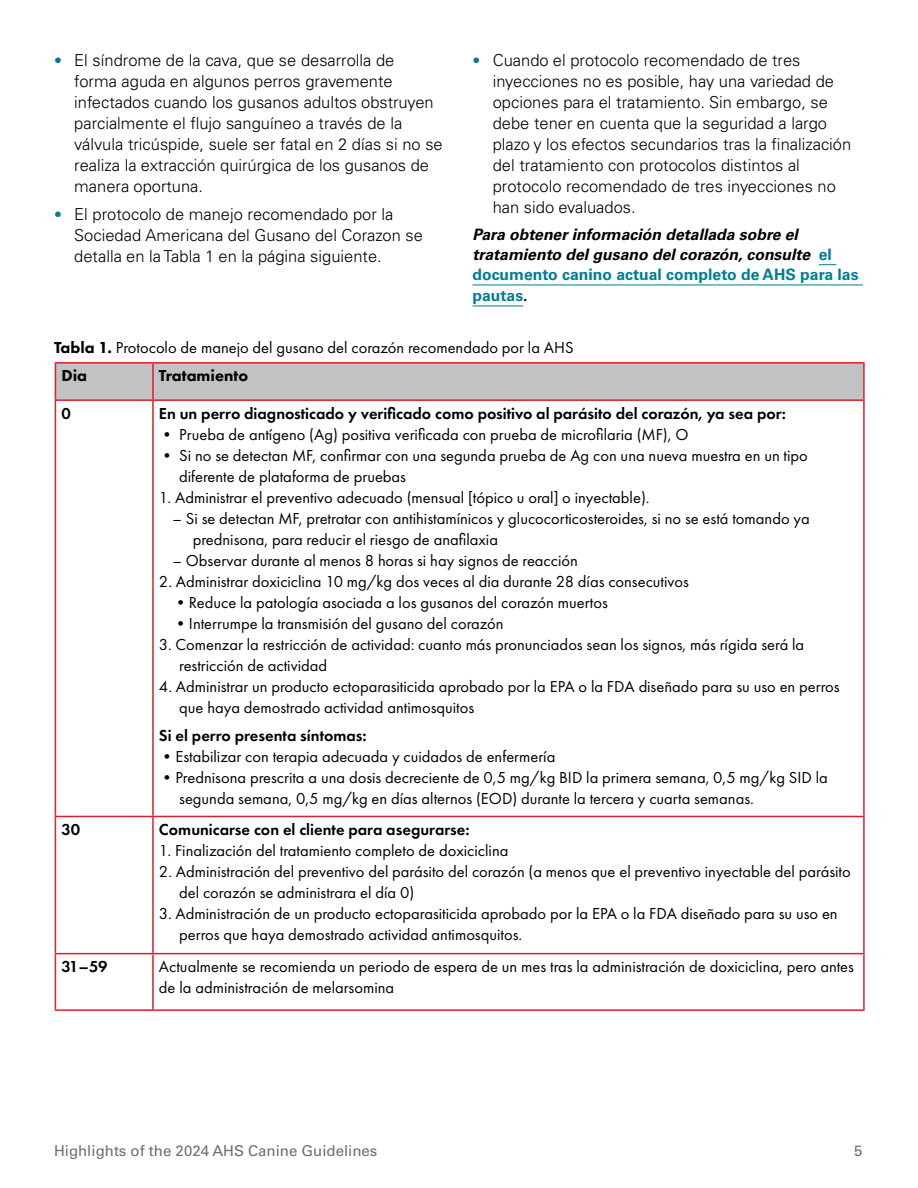
<style>
.page{position:relative;width:918px;height:1188px;background:#fff}
.page>*{position:absolute;margin:0;border:0;box-sizing:border-box;transform-origin:0 0}
.t1{font:16.5px/21px "Futura PT";color:#000}
.t2{font:300 16.5px/21px "Univers LT Pro 45";color:#000}
.t3{font:600 16.5px "Futura PT";color:#000}
.t4{font:800 16.5px "Futura PT";color:#000}
.t5{font:italic 700 15.75px/20.5px "Univers LT Pro 65";color:#000}
.t6{font:15px "Univers LT Pro 55 Roman";color:#6d6e71}
.s1{font-size:15.75px;color:#007d93}
.s2{font-style:normal;color:#007d93}
.s3{font-style:normal}
.s4{font-weight:800}
</style>
<div class="page">
<svg style="left:819px;top:264px;width:17px;height:1px"></svg>
<hr style="left:472px;top:285px;width:391px;height:1px;background:#007d93">
<hr style="left:472px;top:306px;width:51px;height:1px;background:#007d93">
<div style="left:56px;top:364px;width:807px;height:35px;background:#c0c2c4"></div>
<hr style="left:55px;top:401px;width:1px;height:415px;background:#dc1f2c">
<hr style="left:152px;top:364px;width:2px;height:35px;background:#dc1f2c">
<hr style="left:152px;top:401px;width:2px;height:415px;background:#dc1f2c">
<hr style="left:863px;top:401px;width:2px;height:415px;background:#dc1f2c">
<hr style="left:152px;top:817px;width:2px;height:136px;background:#dc1f2c">
<hr style="left:152px;top:954px;width:2px;height:55px;background:#dc1f2c">
<hr style="left:55px;top:362px;width:98px;height:2px;background:#dc1f2c">
<hr style="left:55px;top:364px;width:1px;height:35px;background:#dc1f2c">
<hr style="left:153px;top:362px;width:712px;height:2px;background:#dc1f2c">
<hr style="left:863px;top:364px;width:2px;height:35px;background:#dc1f2c">
<hr style="left:55px;top:399px;width:98px;height:2px;background:#dc1f2c">
<hr style="left:153px;top:399px;width:712px;height:2px;background:#dc1f2c">
<hr style="left:55px;top:1009px;width:98px;height:2px;background:#dc1f2c">
<hr style="left:153px;top:1009px;width:712px;height:2px;background:#dc1f2c">
<hr style="left:55px;top:816px;width:98px;height:1px;background:#dc1f2c">
<hr style="left:55px;top:817px;width:1px;height:136px;background:#dc1f2c">
<hr style="left:153px;top:816px;width:712px;height:1px;background:#dc1f2c">
<hr style="left:863px;top:817px;width:2px;height:136px;background:#dc1f2c">
<hr style="left:55px;top:953px;width:98px;height:1px;background:#dc1f2c">
<hr style="left:55px;top:954px;width:1px;height:55px;background:#dc1f2c">
<hr style="left:153px;top:953px;width:712px;height:1px;background:#dc1f2c">
<hr style="left:863px;top:954px;width:2px;height:55px;background:#dc1f2c">
<p class="t2" style="left:493px;top:49px;width:360px;text-indent:-20px"><span class="s1">•</span> Cuando el protocolo recomendado de tres inyecciones no es posible, hay una variedad de opciones para el tratamiento. Sin embargo, se debe tener en cuenta que la seguridad a largo plazo y los efectos secundarios tras la finalización del tratamiento con protocolos distintos al protocolo recomendado de tres inyecciones no han sido evaluados.</p>
<p class="t5" style="left:472px;top:223px;width:388px">Para obtener información detallada sobre el tratamiento del gusano del corazón, consulte <span class="s2">el documento canino actual completo de AHS para las pautas</span><span class="s3">.</span></p>
<p class="t1" style="left:61px;top:333px;width:514px;line-height:28.8px;text-indent:-7px"><span class="s4">Tabla 1.</span> Protocolo de manejo del gusano del corazón recomendado por la AHS<br><span class="s4">Dia</span></p>
<p class="t2" style="left:74px;top:49px;width:370px;text-indent:-20px"><span class="s1">•</span> El síndrome de la cava, que se desarrolla de<br>forma aguda en algunos perros gravemente infectados cuando los gusanos adultos obstruyen parcialmente el flujo sanguíneo a través de la válvula tricúspide, suele ser fatal en 2 días si no se realiza la extracción quirúrgica de los gusanos de manera oportuna.</p>
<p class="t2" style="left:74px;top:203px;width:350px;text-indent:-20px"><span class="s1">•</span> El protocolo de manejo recomendado por la<br>Sociedad Americana del Gusano del Corazon se detalla en la Tabla 1 en la página siguiente.</p>
<p class="t4" style="left:159px;top:366px;width:91px">Tratamiento</p>
<p class="t3" style="left:61px;top:403px;width:11px">0</p>
<p class="t3" style="left:159px;top:403px;width:629px">En un perro diagnosticado y verificado como positivo al parásito del corazón, ya sea por:</p>
<p class="t1" style="left:159px;top:424px;width:531px">• Prueba de antígeno (Ag) positiva verificada con prueba de microfilaria (MF), O</p>
<p class="t1" style="left:179px;top:445px;width:630px;text-indent:-20px">• Si no se detectan MF, confirmar con una segunda prueba de Ag con una nueva muestra en un tipo diferente de plataforma de pruebas</p>
<p class="t1" style="left:159px;top:487px;width:492px">1. Administrar el preventivo adecuado (mensual [tópico u oral] o inyectable).</p>
<p class="t1" style="left:193px;top:508px;width:619px;text-indent:-20px">– Si se detectan MF, pretratar con antihistamínicos y glucocorticosteroides, si no se está tomando ya prednisona, para reducir el riesgo de anafilaxia</p>
<p class="t1" style="left:172px;top:550px;width:407px">– Observar durante al menos 8 horas si hay signos de reacción</p>
<p class="t1" style="left:159px;top:571px;width:532px">2. Administrar doxiciclina 10 mg/kg dos veces al dia durante 28 días consecutivos</p>
<p class="t1" style="left:172px;top:592px;width:437px">•Reduce la patología asociada a los gusanos del corazón muertos</p>
<p class="t1" style="left:172px;top:613px;width:333px">•Interrumpe la transmisión del gusano del corazón</p>
<p class="t1" style="left:179px;top:634px;width:627px;text-indent:-20px">3. Comenzar la restricción de actividad: cuanto más pronunciados sean los signos, más rígida será la restricción de actividad</p>
<p class="t1" style="left:179px;top:676px;width:662px;text-indent:-20px">4. Administrar un producto ectoparasiticida aprobado por la EPA o la FDA diseñado para su uso en perros que haya demostrado actividad antimosquitos</p>
<p class="t3" style="left:159px;top:725px;width:209px">Si el perro presenta síntomas:</p>
<p class="t1" style="left:159px;top:746px;width:398px">•Estabilizar con terapia adecuada y cuidados de enfermería</p>
<p class="t1" style="left:179px;top:767px;width:650px;text-indent:-20px">•Prednisona prescrita a una dosis decreciente de 0,5 mg/kg BID la primera semana, 0,5 mg/kg SID la segunda semana, 0,5 mg/kg en días alternos (EOD) durante la tercera y cuarta semanas.</p>
<p class="t3" style="left:61px;top:819px;width:20px">30</p>
<p class="t3" style="left:159px;top:819px;width:312px">Comunicarse con el cliente para asegurarse:</p>
<p class="t1" style="left:159px;top:840px;width:351px">1. Finalización del tratamiento completo de doxiciclina</p>
<p class="t1" style="left:179px;top:861px;width:673px;text-indent:-20px">2. Administración del preventivo del parásito del corazón (a menos que el preventivo inyectable del parásito del corazón se administrara el día 0)</p>
<p class="t1" style="left:179px;top:903px;width:660px;text-indent:-20px">3. Administración de un producto ectoparasiticida aprobado por la EPA o la FDA diseñado para su uso en perros que haya demostrado actividad antimosquitos.</p>
<p class="t3" style="left:61px;top:956px;width:47px">31–59</p>
<p class="t1" style="left:159px;top:956px;width:697px">Actualmente se recomienda un periodo de espera de un mes tras la administración de doxiciclina, pero antes de la administración de melarsomina</p>
<p class="t6" style="left:54px;top:1140px;width:325px">Highlights of the 2024 AHS Canine Guidelines</p>
<p class="t6" style="left:854px;top:1140px;width:10px">5</p>
</div>
